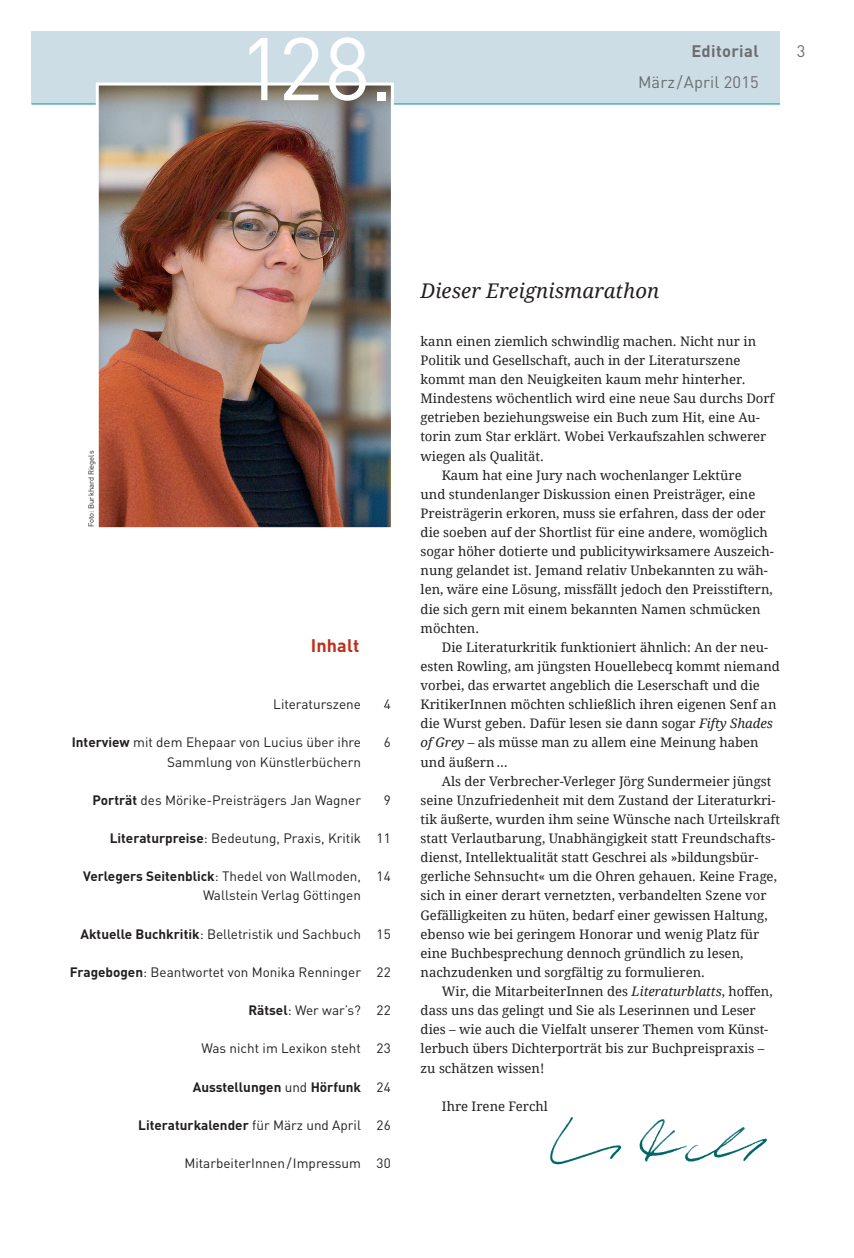
<style>
.page{position:relative;width:854px;height:1258px;background:#fff}
.page>*{position:absolute;margin:0;border:0;box-sizing:border-box;transform-origin:0 0}
.t1{font:87.45px "DINOT";color:#fff}
.t2{font:italic 20.25px "Droid Serif";letter-spacing:.005em;color:#231f20}
.t3{font:700 18px "DINOT";letter-spacing:.01em;color:#c02d19}
.t4{font:16.5px "DINOT";letter-spacing:.01em;color:#6c6d70}
.t5{font:700 16.5px "DINOT";letter-spacing:.02em;color:#6c6d70}
.t6{font:13.5px/19.2px "DINOT";color:#231f20;text-align:right}
.t7{font:700 13.5px "DINOT";color:#231f20}
.t8{font:13.2px "Droid Serif";color:#231f20}
.t9{font:7.5px "DINOT";color:#231f20}
.s1{font-weight:700}
.s2{font-weight:400}
.s3{font-style:italic}
</style>
<div class="page">
<div style="left:31px;top:32px;width:749px;height:72px;background:#cddde6"></div>
<hr style="left:31px;top:104px;width:749px;height:1px;background:#009997">
<img style="left:94px;top:82px;width:301px;height:446px">
<img style="left:550px;top:1117px;width:217px;height:48px">
<h1 class="t1" style="left:239px;top:9px;width:156px">128.</h1>
<p class="t5" style="left:691px;top:40px;width:69px">Editorial</p>
<p class="t4" style="left:797px;top:40px;width:10px">3</p>
<p class="t4" style="left:638px;top:71px;width:122px">März/April 2015</p>
<p class="t9" style="left:86px;top:527px;width:78px;rotate:-90deg">Foto: Burkhard Riegels</p>
<h3 class="t3" style="left:311px;top:633px;width:50px">Inhalt</h3>
<p class="t6" style="left:273px;top:694px;width:89px">Literaturszene</p>
<p class="t6" style="left:72px;top:732px;width:291px"><span class="s1">Interview</span> mit dem Ehepaar von Lucius über ihre<br>Sammlung von Künstlerbüchern</p>
<p class="t6" style="left:93px;top:790px;width:270px"><span class="s1">Porträt</span> des Mörike-Preisträgers Jan Wagner</p>
<p class="t6" style="left:110px;top:828px;width:253px"><span class="s1">Literaturpreise</span>: Bedeutung, Praxis, Kritik</p>
<p class="t6" style="left:83px;top:866px;width:279px"><span class="s1">Verlegers Seitenblick</span>: Thedel von Wallmoden,<br>Wallstein Verlag Göttingen</p>
<p class="t6" style="left:80px;top:924px;width:282px"><span class="s1">Aktuelle Buchkritik</span>: Belletristik und Sachbuch</p>
<p class="t6" style="left:70px;top:962px;width:293px"><span class="s1">Fragebogen</span>: Beantwortet von Monika Renninger</p>
<p class="t6" style="left:248px;top:1000px;width:114px"><span class="s1">Rätsel</span>: Wer war’s?</p>
<p class="t6" style="left:201px;top:1038px;width:161px">Was nicht im Lexikon steht</p>
<p class="t7" style="left:193px;top:1078px;width:170px">Ausstellungen <span class="s2">und</span> Hörfunk</p>
<p class="t7" style="left:138px;top:1116px;width:224px">Literaturkalender <span class="s2">für März und April</span></p>
<p class="t6" style="left:184px;top:1153px;width:178px">MitarbeiterInnen / Impressum</p>
<p class="t6" style="left:384px;top:694px;width:9px">4</p>
<p class="t6" style="left:384px;top:732px;width:9px">6</p>
<p class="t6" style="left:384px;top:790px;width:9px">9</p>
<p class="t6" style="left:377px;top:828px;width:16px">11</p>
<p class="t6" style="left:377px;top:866px;width:16px">14</p>
<p class="t6" style="left:377px;top:924px;width:16px">15</p>
<p class="t6" style="left:377px;top:962px;width:16px">22</p>
<p class="t6" style="left:377px;top:1000px;width:16px">22</p>
<p class="t6" style="left:377px;top:1038px;width:16px">23</p>
<p class="t6" style="left:377px;top:1076px;width:16px">24</p>
<p class="t6" style="left:377px;top:1115px;width:16px">26</p>
<p class="t6" style="left:377px;top:1153px;width:16px">30</p>
<h2 class="t2" style="left:421px;top:278px;width:240px">Dieser Ereignismarathon</h2>
<p class="t8" style="left:421px;top:333px;width:337px">kann einen ziemlich schwindlig machen. Nicht nur in</p>
<p class="t8" style="left:421px;top:352px;width:321px">Politik und Gesellschaft, auch in der Literaturszene</p>
<p class="t8" style="left:421px;top:371px;width:326px">kommt man den Neuigkeiten kaum mehr hinterher.</p>
<p class="t8" style="left:421px;top:390px;width:355px">Mindestens wöchentlich wird eine neue Sau durchs Dorf</p>
<p class="t8" style="left:421px;top:409px;width:341px">getrieben beziehungsweise ein Buch zum Hit, eine Au-</p>
<p class="t8" style="left:421px;top:428px;width:347px">torin zum Star erklärt. Wobei Verkaufszahlen schwerer</p>
<p class="t8" style="left:421px;top:448px;width:125px">wiegen als Qualität.</p>
<p class="t8" style="left:442px;top:467px;width:301px">Kaum hat eine Jury nach wochenlanger Lektüre</p>
<p class="t8" style="left:421px;top:486px;width:336px">und stundenlanger Diskussion einen Preisträger, eine</p>
<p class="t8" style="left:421px;top:505px;width:346px">Preisträgerin erkoren, muss sie erfahren, dass der oder</p>
<p class="t8" style="left:421px;top:524px;width:349px">die soeben auf der Shortlist für eine andere, womöglich</p>
<p class="t8" style="left:421px;top:543px;width:355px">sogar höher dotierte und publicitywirksamere Auszeich-</p>
<p class="t8" style="left:421px;top:562px;width:349px">nung gelandet ist. Jemand relativ Unbekannten zu wäh-</p>
<p class="t8" style="left:421px;top:581px;width:354px">len, wäre eine Lösung, missfällt jedoch den Preisstiftern,</p>
<p class="t8" style="left:421px;top:601px;width:341px">die sich gern mit einem bekannten Namen schmücken</p>
<p class="t8" style="left:421px;top:620px;width:60px">möchten.</p>
<p class="t8" style="left:442px;top:639px;width:328px">Die Literaturkritik funktioniert ähnlich: An der neu-</p>
<p class="t8" style="left:421px;top:658px;width:361px">esten Rowling, am jüngsten Houellebecq kommt niemand</p>
<p class="t8" style="left:421px;top:677px;width:341px">vorbei, das erwartet angeblich die Leserschaft und die</p>
<p class="t8" style="left:421px;top:696px;width:357px">KritikerInnen möchten schließlich ihren eigenen Senf an</p>
<p class="t8" style="left:421px;top:715px;width:354px">die Wurst geben. Dafür lesen sie dann sogar <span class="s3">Fifty Shades</span></p>
<p class="t8" style="left:421px;top:734px;width:339px"><span class="s3">of Grey</span> – als müsse man zu allem eine Meinung haben</p>
<p class="t8" style="left:421px;top:753px;width:89px">und äußern …</p>
<p class="t8" style="left:442px;top:773px;width:331px">Als der Verbrecher-Verleger Jörg Sundermeier jüngst</p>
<p class="t8" style="left:421px;top:792px;width:356px">seine Unzufriedenheit mit dem Zustand der Literaturkri-</p>
<p class="t8" style="left:421px;top:811px;width:361px">tik äußerte, wurden ihm seine Wünsche nach Urteilskraft</p>
<p class="t8" style="left:421px;top:830px;width:356px">statt Verlautbarung, Unabhängigkeit statt Freundschafts-</p>
<p class="t8" style="left:421px;top:849px;width:339px">dienst, Intellektualität statt Geschrei als »bildungsbür-</p>
<p class="t8" style="left:421px;top:868px;width:358px">gerliche Sehnsucht« um die Ohren gehauen. Keine Frage,</p>
<p class="t8" style="left:421px;top:887px;width:347px">sich in einer derart vernetzten, verbandelten Szene vor</p>
<p class="t8" style="left:421px;top:906px;width:348px">Gefälligkeiten zu hüten, bedarf einer gewissen Haltung,</p>
<p class="t8" style="left:421px;top:926px;width:340px">ebenso wie bei geringem Honorar und wenig Platz für</p>
<p class="t8" style="left:421px;top:945px;width:324px">eine Buchbesprechung dennoch gründlich zu lesen,</p>
<p class="t8" style="left:421px;top:964px;width:286px">nachzudenken und sorgfältig zu formulieren.</p>
<p class="t8" style="left:442px;top:983px;width:332px">Wir, die MitarbeiterInnen des <span class="s3">Literaturblatts</span>, hoffen,</p>
<p class="t8" style="left:421px;top:1002px;width:337px">dass uns das gelingt und Sie als Leserinnen und Leser</p>
<p class="t8" style="left:421px;top:1021px;width:349px">dies – wie auch die Vielfalt unserer Themen vom Künst-</p>
<p class="t8" style="left:421px;top:1040px;width:345px">lerbuch übers Dichterporträt bis zur Buchpreispraxis –</p>
<p class="t8" style="left:421px;top:1059px;width:125px">zu schätzen wissen!</p>
<p class="t8" style="left:442px;top:1098px;width:107px">Ihre Irene Ferchl</p>
</div>
